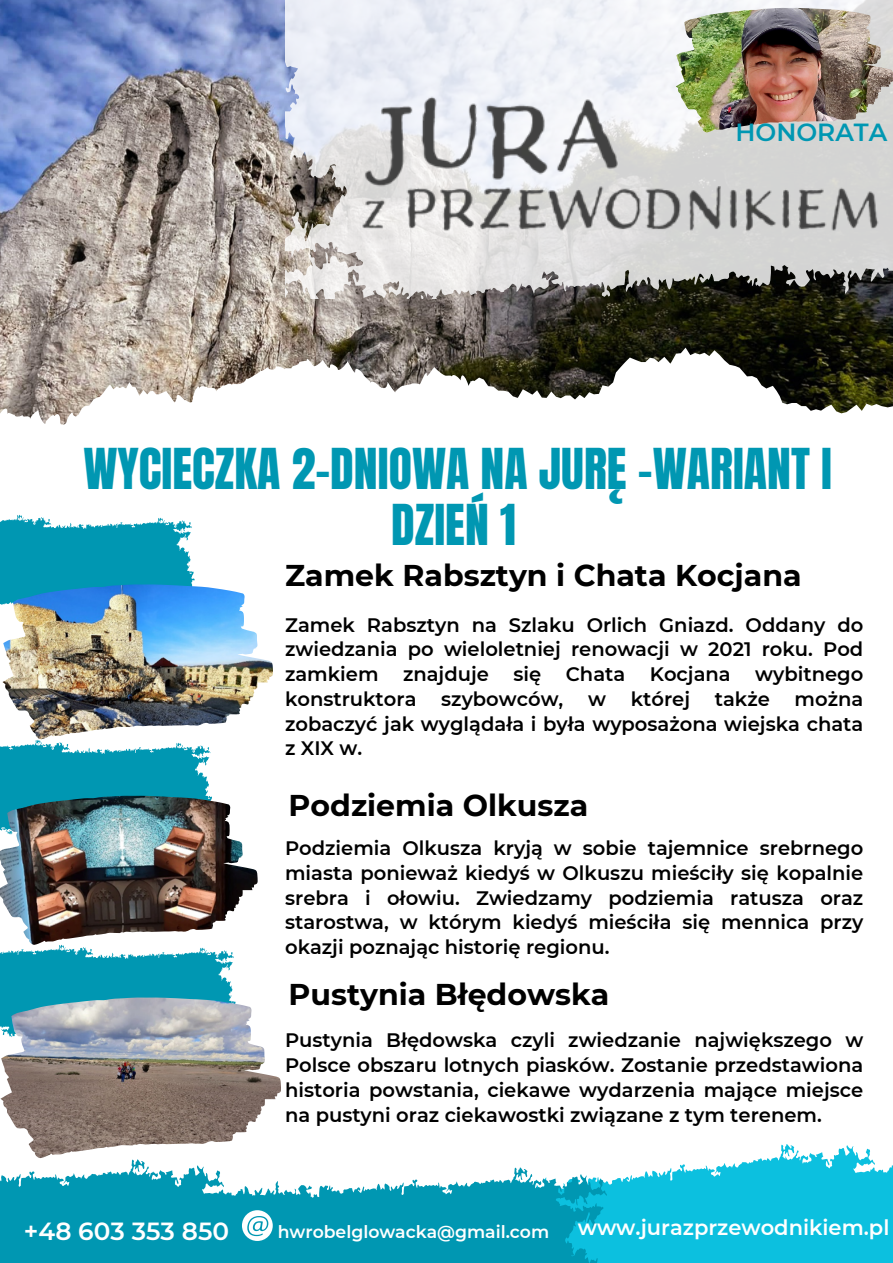
<style>
.page{position:relative;width:893px;height:1263px;background:#fff}
.page>*{position:absolute;margin:0;border:0;box-sizing:border-box;transform-origin:0 0}
.t1{font:47.92px "Anton";color:#0097b2}
.t2{font:700 30px "Montserrat";color:#000}
.t3{font:600 24.75px "Montserrat";color:#fff}
.t4{font:600 24.75px "Montserrat";color:#0097b2}
.t5{font:600 21px "Montserrat";color:#fff}
.t6{font:600 19.5px/24.8px "Montserrat";color:#000;text-align:justify}
.t7{font:600 17.25px "Montserrat";color:#fff}
</style>
<div class="page">
<img style="left:0;top:0;width:893px;height:327px">
<svg style="left:0;top:327px;width:893px;height:21px;background:#615b4e"></svg>
<svg style="left:0;top:348px;width:893px;height:167px"></svg>
<svg style="left:285px;top:0;width:608px;height:299px"></svg>
<svg style="left:0;top:515px;width:195px;height:90px;background:#28a7be"></svg>
<svg style="left:0;top:945px;width:234px;height:52px"></svg>
<svg style="left:0;top:740px;width:211px;height:56px"></svg>
<img style="left:3px;top:584px;width:270px;height:155px">
<img style="left:0;top:796px;width:257px;height:149px">
<img style="left:0;top:997px;width:281px;height:161px">
<svg style="left:237px;top:1106px;width:656px;height:157px"></svg>
<svg style="left:0;top:1159px;width:614px;height:104px;fill:#0097b2"></svg>
<svg style="left:242px;top:1210px;width:31px;height:31px"></svg>
<img style="left:361px;top:92px;width:519px;height:143px">
<img style="left:676px;top:8px;width:217px;height:125px">
<h4 class="t4" style="left:735px;top:117px;width:153px">HONORATA</h4>
<h1 class="t1" style="left:83px;top:434px;width:750px">WYCIECZKA 2-DNIOWA NA JURĘ -WARIANT I</h1>
<h2 class="t1" style="left:391px;top:491px;width:126px">DZIEŃ 1</h2>
<h1 class="t2" style="left:285px;top:557px;width:518px">Zamek Rabsztyn i Chata Kocjana</h1>
<p class="t6" style="left:285px;top:612px;width:580px">Zamek Rabsztyn na Szlaku Orlich Gniazd. Oddany do zwiedzania po wieloletniej renowacji w 2021 roku. Pod zamkiem</p>
<p class="t6" style="left:403px;top:662px;width:87px">znajduje</p>
<p class="t6" style="left:513px;top:662px;width:29px">się</p>
<p class="t6" style="left:566px;top:662px;width:61px">Chata</p>
<p class="t6" style="left:650px;top:662px;width:82px">Kocjana</p>
<p class="t6" style="left:755px;top:662px;width:110px">wybitnego</p>
<p class="t6" style="left:285px;top:686px;width:133px">konstruktora</p>
<p class="t6" style="left:441px;top:686px;width:124px">szybowców,</p>
<p class="t6" style="left:588px;top:686px;width:19px">w</p>
<p class="t6" style="left:631px;top:686px;width:61px">której</p>
<p class="t6" style="left:715px;top:686px;width:56px">także</p>
<p class="t6" style="left:285px;top:686px;width:580px;text-indent:509px">można zobaczyć jak wyglądała i była wyposażona wiejska chata z XIX w.</p>
<h2 class="t2" style="left:289px;top:787px;width:301px">Podziemia Olkusza</h2>
<p class="t6" style="left:285px;top:836px;width:580px">Podziemia Olkusza kryją w sobie tajemnice srebrnego miasta ponieważ kiedyś w Olkuszu mieściły się kopalnie srebra i ołowiu. Zwiedzamy podziemia ratusza oraz starostwa, w którym kiedyś mieściła się mennica przy okazji poznając historię regionu.</p>
<p class="t2" style="left:289px;top:976px;width:322px">Pustynia Błędowska</p>
<h4 class="t6" style="left:285px;top:1028px;width:580px">Pustynia Błędowska czyli zwiedzanie największego w Polsce obszaru lotnych piasków. Zostanie przedstawiona historia powstania, ciekawe wydarzenia mające miejsce na pustyni oraz ciekawostki związane z tym terenem.</h4>
<p class="t3" style="left:24px;top:1216px;width:207px">+48 603 353 850</p>
<p class="t7" style="left:278px;top:1221px;width:273px">hwrobelglowacka@gmail.com</p>
<h2 class="t5" style="left:578px;top:1215px;width:313px">www.jurazprzewodnikiem.pl</h2>
</div>
